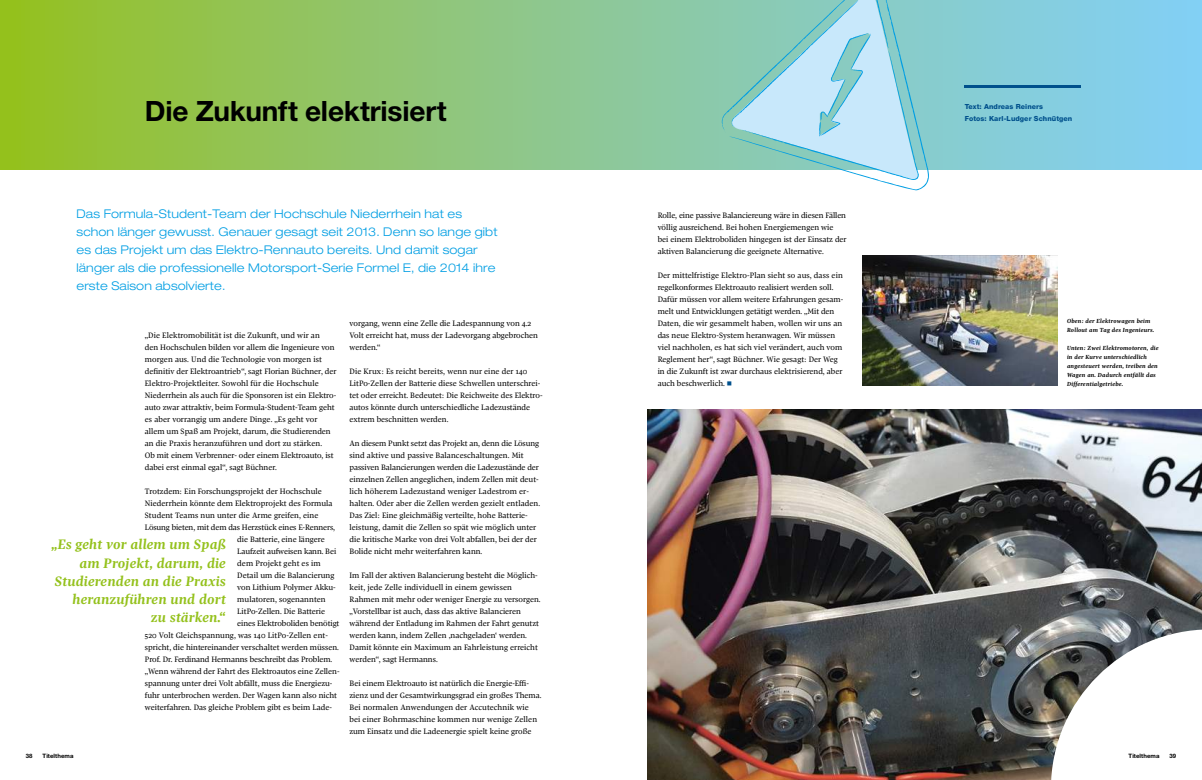
<style>
.page{position:relative;width:1202px;height:780px;background:#fff}
.page>*{position:absolute;margin:0;border:0;box-sizing:border-box;transform-origin:0 0}
.t1{font:700 28px "Helvetica Neue CE";letter-spacing:-.005em;color:#000}
.t2{font:italic 700 14px/18px "Pratt Nova Text";letter-spacing:.01em;color:#94c11c;text-align:right}
.t3{font:300 expanded 12px/18px "Helvetica Neue LT Std";letter-spacing:.01em;color:#009ee3}
.t4{font:8px/12px "Pratt Nova Text";color:#000}
.t5{font:800 7px/12px "Helvetica Neue CE";letter-spacing:.01em;color:#00508c}
.t6{font:italic 700 6px/9px "Pratt Nova Text";letter-spacing:.03em;color:#000}
.t7{font:700 6px "Helvetica Neue CE";letter-spacing:.01em;color:#000}
.s1{color:#00508c}
</style>
<div class="page">
<svg style="left:0;top:0;width:1202px;height:169px;background:#8dc78a"></svg>
<hr style="left:965px;top:85px;width:116px;height:3px;background:#00508c">
<img style="left:647px;top:409px;width:555px;height:371px">
<svg style="left:1051px;top:629px;width:151px;height:151px"></svg>
<img style="left:862px;top:256px;width:195px;height:129px">
<svg style="left:898px;top:0;width:31px;height:190px"></svg>
<svg style="left:722px;top:0;width:202px;height:186px;background:#a7d9dc"></svg>
<h1 class="t1" style="left:145px;top:94px;width:303px">Die Zukunft elektrisiert</h1>
<p class="t3" style="left:77px;top:204px;width:423px">Das Formula-Student-Team der Hochschule Niederrhein hat es schon länger gewusst. Genauer gesagt seit 2013. Denn so lange gibt es das Projekt um das Elektro-Rennauto bereits. Und damit sogar länger als die professionelle Motorsport-Serie Formel E, die 2014 ihre erste Saison absolvierte.</p>
<p class="t4" style="left:145px;top:329px;width:193px">„Die Elektromobilität ist die Zukunft, und wir an<br>den Hochschulen bilden vor allem die Ingenieure von morgen aus. Und die Technologie von morgen ist definitiv der Elektroantrieb“, sagt Florian Büchner, der Elektro-Projektleiter. Sowohl für die Hochschule Niederrhein als auch für die Sponsoren ist ein Elektro&shy;auto zwar attraktiv, beim Formula-Student-Team geht es aber vorrangig um andere Dinge. „Es geht vor allem um Spaß am Projekt, darum, die Studierenden an die Praxis heranzuführen und dort zu stärken.<br>Ob mit einem Verbrenner- oder einem Elektroauto, ist dabei erst einmal egal“, sagt Büchner.</p>
<p class="t4" style="left:145px;top:485px;width:178px">Trotzdem: Ein Forschungsprojekt der Hochschule</p>
<p class="t4" style="left:145px;top:497px;width:189px">Niederrhein könnte dem Elektroprojekt des Formula</p>
<p class="t4" style="left:145px;top:509px;width:175px">Student Teams nun unter die Arme greifen, eine</p>
<p class="t4" style="left:145px;top:521px;width:192px">Lösung bieten, mit dem das Herzstück eines E-Renners,</p>
<p class="t4" style="left:237px;top:533px;width:89px">die Batterie, eine längere</p>
<p class="t4" style="left:237px;top:545px;width:101px">Laufzeit aufweisen kann. Bei</p>
<p class="t4" style="left:237px;top:557px;width:85px">dem Projekt geht es im</p>
<p class="t4" style="left:237px;top:569px;width:99px">Detail um die Balancierung</p>
<p class="t4" style="left:237px;top:581px;width:100px">von Lithium Polymer Akku-</p>
<p class="t4" style="left:237px;top:593px;width:90px">mulatoren, sogenannten</p>
<p class="t4" style="left:237px;top:605px;width:89px">LitPo-Zellen. Die Batterie</p>
<p class="t4" style="left:237px;top:617px;width:104px">eines Elektroboliden benötigt</p>
<p class="t4" style="left:145px;top:629px;width:185px">520 Volt Gleichspannung, was 140 LitPo-Zellen ent-</p>
<p class="t4" style="left:145px;top:641px;width:196px">spricht, die hintereinander verschaltet werden müssen.</p>
<p class="t4" style="left:145px;top:653px;width:189px">Prof. Dr. Ferdinand Hermanns beschreibt das Problem.</p>
<p class="t4" style="left:145px;top:665px;width:196px">„Wenn während der Fahrt des Elektroautos eine Zellen-</p>
<p class="t4" style="left:145px;top:677px;width:189px">spannung unter drei Volt abfällt, muss die Energiezu-</p>
<p class="t4" style="left:145px;top:689px;width:194px">fuhr unterbrochen werden. Der Wagen kann also nicht</p>
<p class="t4" style="left:145px;top:701px;width:189px">weiterfahren. Das gleiche Problem gibt es beim Lade-</p>
<h2 class="t2" style="left:51px;top:536px;width:176px">„Es geht vor allem um Spaß am Projekt, darum, die<br>Studierenden an die Praxis heranzuführen und dort<br>zu stärken.“</h2>
<p class="t4" style="left:350px;top:317px;width:190px">vorgang, wenn eine Zelle die Ladespannung von 4.2<br>Volt erreicht hat, muss der Ladevorgang abgebrochen werden.“</p>
<p class="t4" style="left:350px;top:365px;width:195px">Die Krux: Es reicht bereits, wenn nur eine der 140<br>LitPo-Zellen der Batterie diese Schwellen unterschrei&shy;tet oder erreicht. Bedeutet: Die Reichweite des Elektro&shy;autos könnte durch unterschiedliche Ladezustände extrem beschnitten werden.</p>
<p class="t4" style="left:350px;top:437px;width:192px">An diesem Punkt setzt das Projekt an, denn die Lösung sind aktive und passive Balanceschaltungen. Mit passiven Balancierungen werden die Ladezustände der einzelnen Zellen angeglichen, indem Zellen mit deut&shy;lich höherem Ladezustand weniger Ladestrom er&shy;halten. Oder aber die Zellen werden gezielt entladen.<br>Das Ziel: Eine gleichmäßig verteilte, hohe Batterie&shy;leistung, damit die Zellen so spät wie möglich unter die kritische Marke von drei Volt abfallen, bei der der Bolide nicht mehr weiterfahren kann.</p>
<p class="t4" style="left:350px;top:569px;width:193px">Im Fall der aktiven Balancierung besteht die Möglich&shy;keit, jede Zelle individuell in einem gewissen Rahmen mit mehr oder weniger Energie zu versorgen. „Vorstellbar ist auch, dass das aktive Balancieren während der Entladung im Rahmen der Fahrt genutzt werden kann, indem Zellen ‚nachgeladen‘ werden.<br>Damit könnte ein Maximum an Fahrleistung erreicht werden“, sagt Hermanns.</p>
<p class="t4" style="left:350px;top:677px;width:193px">Bei einem Elektroauto ist natürlich die Energie-Effi&shy;zienz und der Gesamtwirkungsgrad ein großes Thema.<br>Bei normalen Anwendungen der Accutechnik wie bei einer Bohrmaschine kommen nur wenige Zellen zum Einsatz und die Ladeenergie spielt keine große</p>
<p class="t4" style="left:658px;top:209px;width:190px">Rolle, eine passive Balanciereung wäre in diesen Fällen völlig ausreichend. Bei hohen Energiemengen wie<br>bei einem Elektroboliden hingegen ist der Einsatz der aktiven Balancierung die geeignete Alternative.</p>
<p class="t4" style="left:658px;top:269px;width:187px">Der mittelfristige Elektro-Plan sieht so aus, dass ein regelkonformes Elektroauto realisiert werden soll.<br>Dafür müssen vor allem weitere Erfahrungen gesam&shy;melt und Entwicklungen getätigt werden. „Mit den Daten, die wir gesammelt haben, wollen wir uns an das neue Elektro-System heranwagen. Wir müssen viel nachholen, es hat sich viel verändert, auch vom Reglement her“, sagt Büchner. Wie gesagt: Der Weg in die Zukunft ist zwar durchaus elektrisierend, aber auch beschwerlich. <span class="s1">■</span></p>
<p class="t5" style="left:965px;top:101px;width:109px">Text: Andreas Reiners<br>Fotos: Karl-Ludger Schnütgen</p>
<p class="t6" style="left:1067px;top:316px;width:89px">Oben: der Elektrowagen beim<br>Rollout am Tag des Ingenieurs.</p>
<p class="t6" style="left:1067px;top:343px;width:93px">Unten: Zwei Elektromotoren, die in der Kurve unterschiedlich angesteuert werden, treiben den<br>Wagen an. Dadurch entfällt das<br>Differentialgetriebe.</p>
<p class="t7" style="left:26px;top:752px;width:8px">38</p>
<p class="t7" style="left:43px;top:752px;width:32px">Titelthema</p>
<p class="t7" style="left:1128px;top:752px;width:32px">Titelthema</p>
<p class="t7" style="left:1169px;top:752px;width:8px">39</p>
</div>
